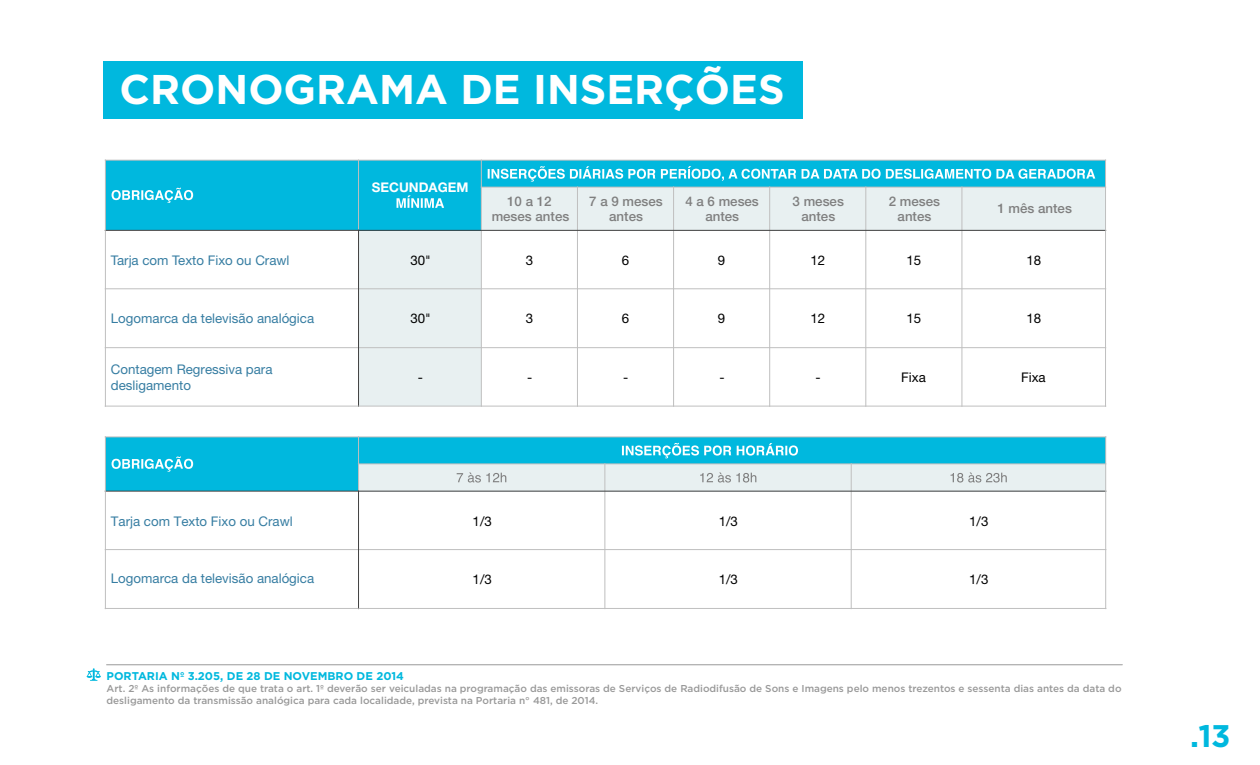
<style>
.page{position:relative;width:1260px;height:765px;background:#fff}
.page>*{position:absolute;margin:0;border:0;box-sizing:border-box;transform-origin:0 0}
.t1{font:700 41.5px "Gotham";color:#fff}
.t2{font:700 31.25px "Gotham";color:#00b8de}
.t3{font:13.25px/16px "Helvetica Neue LT Pro";color:#367da2}
.t4{font:500 13.25px/16px "Helvetica Neue LT Pro";color:#7f7f7f;text-align:center}
.t5{font:13.25px "Helvetica Neue LT Pro";color:#000}
.t6{font:700 13.25px "Helvetica Neue LT Pro";color:#fff}
.t7{font:700 11.25px "Gotham";color:#00b8de}
.t8{font:500 10px/12px "Gotham";color:#999}
</style>
<div class="page">
<div style="left:359px;top:230px;width:122px;height:176px;background:#e8f0f1"></div>
<div style="left:103px;top:61px;width:699px;height:58px;background:#00b8de"></div>
<div style="left:105px;top:160px;width:254px;height:70px;background:#00b8de"></div>
<div style="left:359px;top:160px;width:122px;height:70px;background:#00b8de"></div>
<div style="left:481px;top:160px;width:625px;height:27px;background:#00b8de"></div>
<div style="left:481px;top:187px;width:96px;height:43px;background:#e8f0f1"></div>
<div style="left:577px;top:187px;width:97px;height:43px;background:#e8f0f1"></div>
<div style="left:674px;top:187px;width:96px;height:43px;background:#e8f0f1"></div>
<div style="left:770px;top:187px;width:96px;height:43px;background:#e8f0f1"></div>
<div style="left:866px;top:187px;width:96px;height:43px;background:#e8f0f1"></div>
<div style="left:962px;top:187px;width:144px;height:43px;background:#e8f0f1"></div>
<svg style="left:112px;top:188px;width:81px;height:15px"></svg>
<svg style="left:397px;top:195px;width:47px;height:13px"></svg>
<svg style="left:488px;top:166px;width:607px;height:16px"></svg>
<hr style="left:481px;top:160px;width:1px;height:70px;background:#bfbfbf">
<hr style="left:481px;top:230px;width:1px;height:177px;background:#bfbfbf">
<hr style="left:577px;top:186px;width:1px;height:44px;background:#bfbfbf">
<hr style="left:577px;top:230px;width:1px;height:177px;background:#bfbfbf">
<hr style="left:673px;top:186px;width:1px;height:44px;background:#bfbfbf">
<hr style="left:673px;top:230px;width:1px;height:177px;background:#bfbfbf">
<hr style="left:769px;top:186px;width:1px;height:44px;background:#bfbfbf">
<hr style="left:769px;top:230px;width:1px;height:177px;background:#bfbfbf">
<hr style="left:866px;top:186px;width:1px;height:44px;background:#bfbfbf">
<hr style="left:866px;top:230px;width:1px;height:177px;background:#bfbfbf">
<hr style="left:962px;top:186px;width:1px;height:44px;background:#bfbfbf">
<hr style="left:962px;top:230px;width:1px;height:177px;background:#bfbfbf">
<hr style="left:481px;top:187px;width:625px;height:1px;background:#bfbfbf">
<hr style="left:105px;top:289px;width:254px;height:1px;background:#bfbfbf">
<hr style="left:359px;top:289px;width:747px;height:1px;background:#bfbfbf">
<hr style="left:105px;top:347px;width:254px;height:1px;background:#bfbfbf">
<hr style="left:359px;top:347px;width:747px;height:1px;background:#bfbfbf">
<hr style="left:358px;top:160px;width:1px;height:70px;background:#bfbfbf">
<hr style="left:358px;top:230px;width:1px;height:177px;background:#404040">
<hr style="left:105px;top:230px;width:1001px;height:1px;background:#404040">
<hr style="left:105px;top:160px;width:1px;height:70px;background:#bfbfbf">
<hr style="left:105px;top:230px;width:1px;height:177px;background:#bfbfbf">
<hr style="left:1105px;top:160px;width:1px;height:70px;background:#bfbfbf">
<hr style="left:1105px;top:230px;width:1px;height:177px;background:#bfbfbf">
<hr style="left:105px;top:160px;width:1001px;height:1px;background:#bfbfbf">
<hr style="left:105px;top:406px;width:254px;height:1px;background:#bfbfbf">
<hr style="left:359px;top:406px;width:747px;height:1px;background:#bfbfbf">
<div style="left:105px;top:437px;width:254px;height:54px;background:#00b8de"></div>
<div style="left:359px;top:437px;width:747px;height:27px;background:#00b8de"></div>
<div style="left:359px;top:464px;width:246px;height:27px;background:#e8f0f1"></div>
<div style="left:605px;top:464px;width:246px;height:27px;background:#e8f0f1"></div>
<div style="left:851px;top:464px;width:255px;height:27px;background:#e8f0f1"></div>
<svg style="left:112px;top:456px;width:81px;height:16px"></svg>
<svg style="left:622px;top:443px;width:176px;height:15px"></svg>
<svg style="left:457px;top:473px;width:49px;height:10px"></svg>
<svg style="left:700px;top:473px;width:56px;height:10px"></svg>
<svg style="left:951px;top:473px;width:56px;height:10px"></svg>
<svg style="left:605px;top:463px;width:1px;height:28px"></svg>
<hr style="left:605px;top:491px;width:1px;height:118px;background:#bfbfbf">
<svg style="left:851px;top:463px;width:1px;height:28px"></svg>
<hr style="left:851px;top:491px;width:1px;height:118px;background:#bfbfbf">
<hr style="left:358px;top:464px;width:748px;height:1px;background:#bfbfbf">
<hr style="left:105px;top:549px;width:254px;height:1px;background:#bfbfbf">
<hr style="left:359px;top:549px;width:747px;height:1px;background:#bfbfbf">
<hr style="left:358px;top:436px;width:1px;height:54px;background:#bfbfbf">
<hr style="left:358px;top:490px;width:1px;height:119px;background:#404040">
<hr style="left:105px;top:491px;width:1001px;height:1px;background:#404040">
<hr style="left:105px;top:436px;width:1px;height:55px;background:#bfbfbf">
<hr style="left:105px;top:491px;width:1px;height:118px;background:#bfbfbf">
<hr style="left:1105px;top:436px;width:1px;height:55px;background:#bfbfbf">
<hr style="left:1105px;top:491px;width:1px;height:118px;background:#bfbfbf">
<hr style="left:105px;top:437px;width:1001px;height:1px;background:#bfbfbf">
<hr style="left:105px;top:608px;width:254px;height:1px;background:#bfbfbf">
<hr style="left:359px;top:608px;width:747px;height:1px;background:#bfbfbf">
<hr style="left:107px;top:664px;width:1015px;height:1px;background:#999">
<svg style="left:87px;top:668px;width:14px;height:13px"></svg>
<h1 class="t1" style="left:120px;top:66px;width:667px">CRONOGRAMA DE INSERÇÕES</h1>
<h3 class="t3" style="left:111px;top:252px;width:180px">Tarja com Texto Fixo ou Crawl</h3>
<h3 class="t3" style="left:111px;top:310px;width:205px">Logomarca da televisão analógica</h3>
<h3 class="t3" style="left:111px;top:361px;width:163px">Contagem Regressiva para desligamento</h3>
<h3 class="t6" style="left:372px;top:179px;width:98px">SECUNDAGEM</h3>
<h3 class="t4" style="left:492px;top:193px;width:79px">10 a 12 meses antes</h3>
<h3 class="t4" style="left:589px;top:193px;width:75px">7 a 9 meses antes</h3>
<h3 class="t4" style="left:685px;top:193px;width:75px">4 a 6 meses antes</h3>
<h3 class="t4" style="left:793px;top:193px;width:53px">3 meses antes</h3>
<h3 class="t4" style="left:889px;top:193px;width:53px">2 meses antes</h3>
<h3 class="t4" style="left:998px;top:201px;width:76px">1 mês antes</h3>
<h3 class="t5" style="left:410px;top:252px;width:22px">30"</h3>
<h3 class="t5" style="left:526px;top:252px;width:9px">3</h3>
<h3 class="t5" style="left:622px;top:252px;width:9px">6</h3>
<h3 class="t5" style="left:718px;top:252px;width:9px">9</h3>
<h3 class="t5" style="left:810px;top:252px;width:16px">12</h3>
<h3 class="t5" style="left:906px;top:252px;width:16px">15</h3>
<h3 class="t5" style="left:1026px;top:252px;width:16px">18</h3>
<h3 class="t5" style="left:410px;top:311px;width:22px">30"</h3>
<h3 class="t5" style="left:526px;top:311px;width:9px">3</h3>
<h3 class="t5" style="left:622px;top:311px;width:9px">6</h3>
<h3 class="t5" style="left:718px;top:311px;width:9px">9</h3>
<h3 class="t5" style="left:810px;top:311px;width:16px">12</h3>
<h3 class="t5" style="left:906px;top:311px;width:16px">15</h3>
<h3 class="t5" style="left:1026px;top:311px;width:16px">18</h3>
<h3 class="t5" style="left:418px;top:369px;width:7px">-</h3>
<h3 class="t5" style="left:527px;top:369px;width:7px">-</h3>
<h3 class="t5" style="left:623px;top:369px;width:7px">-</h3>
<h3 class="t5" style="left:719px;top:369px;width:7px">-</h3>
<h3 class="t5" style="left:816px;top:369px;width:7px">-</h3>
<h3 class="t5" style="left:901px;top:369px;width:26px">Fixa</h3>
<h3 class="t5" style="left:1021px;top:369px;width:26px">Fixa</h3>
<h3 class="t3" style="left:111px;top:513px;width:183px">Tarja com Texto Fixo ou Crawl</h3>
<h3 class="t5" style="left:473px;top:513px;width:21px">1/3</h3>
<h3 class="t5" style="left:719px;top:513px;width:21px">1/3</h3>
<h3 class="t5" style="left:969px;top:513px;width:21px">1/3</h3>
<h3 class="t3" style="left:111px;top:570px;width:205px">Logomarca da televisão analógica</h3>
<h3 class="t5" style="left:473px;top:571px;width:21px">1/3</h3>
<h3 class="t5" style="left:719px;top:571px;width:21px">1/3</h3>
<h3 class="t5" style="left:969px;top:571px;width:21px">1/3</h3>
<p class="t7" style="left:107px;top:669px;width:299px">PORTARIA Nº 3.205, DE 28 DE NOVEMBRO DE 2014</p>
<p class="t8" style="left:107px;top:682px;width:1017px">Art. 2º As informações de que trata o art. 1º deverão ser veiculadas na programação das emissoras de Serviços de Radiodifusão de Sons e Imagens pelo menos trezentos e sessenta dias antes da data do desligamento da transmissão analógica para cada localidade, prevista na Portaria n° 481, de 2014.</p>
<h2 class="t2" style="left:1190px;top:718px;width:42px">.13</h2>
</div>
